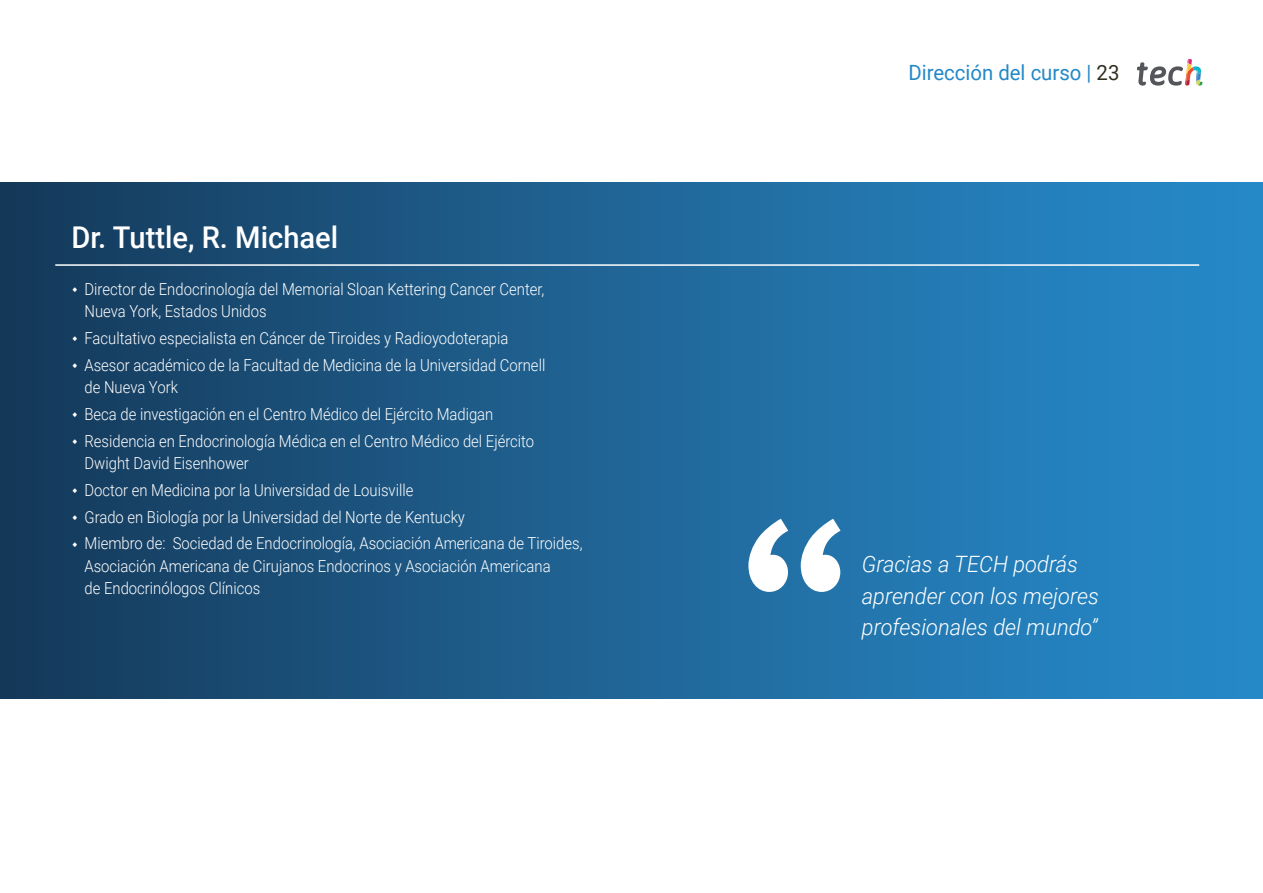
<style>
.page{position:relative;width:1263px;height:893px;background:#fff}
.page>*{position:absolute;margin:0;border:0;box-sizing:border-box;transform-origin:0 0}
.t1{font:500 30px "Roboto";color:#fff}
.t2{font:italic 300 22.5px/31.5px "Roboto";color:#fff}
.t3{font:21px "Roboto";color:#2488c7}
.t4{font:300 16.5px/26.7px "Roboto";color:#fff;scale:.9 1}
.s1{color:#312e20}
</style>
<div class="page">
<svg style="left:1137px;top:59px;width:65px;height:27px"></svg>
<div style="left:0;top:182px;width:1263px;height:516px;background:linear-gradient(to right,#163a5c,#288ecf)"></div>
<svg style="left:748px;top:519px;width:92px;height:73px"></svg>
<hr style="left:55px;top:264px;width:1144px;height:2px;background:#fff">
<svg style="left:73px;top:287px;width:4px;height:5px"></svg>
<svg style="left:73px;top:336px;width:4px;height:5px"></svg>
<svg style="left:73px;top:363px;width:4px;height:5px"></svg>
<svg style="left:73px;top:412px;width:4px;height:5px"></svg>
<svg style="left:73px;top:439px;width:4px;height:5px"></svg>
<svg style="left:73px;top:488px;width:4px;height:5px"></svg>
<svg style="left:73px;top:515px;width:4px;height:5px"></svg>
<svg style="left:73px;top:542px;width:4px;height:5px"></svg>
<p class="t3" style="left:908px;top:57px;width:213px">Dirección del curso | <span class="s1">23</span></p>
<h1 class="t1" style="left:71px;top:216px;width:268px">Dr. Tuttle, R. Michael</h1>
<p class="t4" style="left:85px;top:277px;width:512px;line-height:22.5px">Director de Endocrinología del Memorial Sloan Kettering Cancer Center,<br>Nueva York, Estados Unidos</p>
<p class="t4" style="left:85px;top:324px;width:513px">Facultativo especialista en Cáncer de Tiroides y Radioyodoterapia<br>Asesor académico de la Facultad de Medicina de la Universidad Cornell</p>
<p class="t4" style="left:85px;top:373px;width:501px">de Nueva York<br>Beca de investigación en el Centro Médico del Ejército Madigan<br>Residencia en Endocrinología Médica en el Centro Médico del Ejército</p>
<p class="t4" style="left:85px;top:449px;width:555px">Dwight David Eisenhower<br>Doctor en Medicina por la Universidad de Louisville<br>Grado en Biología por la Universidad del Norte de Kentucky<br>Miembro de: Sociedad de Endocrinología, Asociación Americana de Tiroides,</p>
<p class="t4" style="left:85px;top:554px;width:519px;line-height:22.5px">Asociación Americana de Cirujanos Endocrinos y Asociación Americana de Endocrinólogos Clínicos</p>
<h2 class="t2" style="left:862px;top:548px;width:239px">Gracias a TECH podrás aprender con los mejores profesionales del mundo”</h2>
</div>
